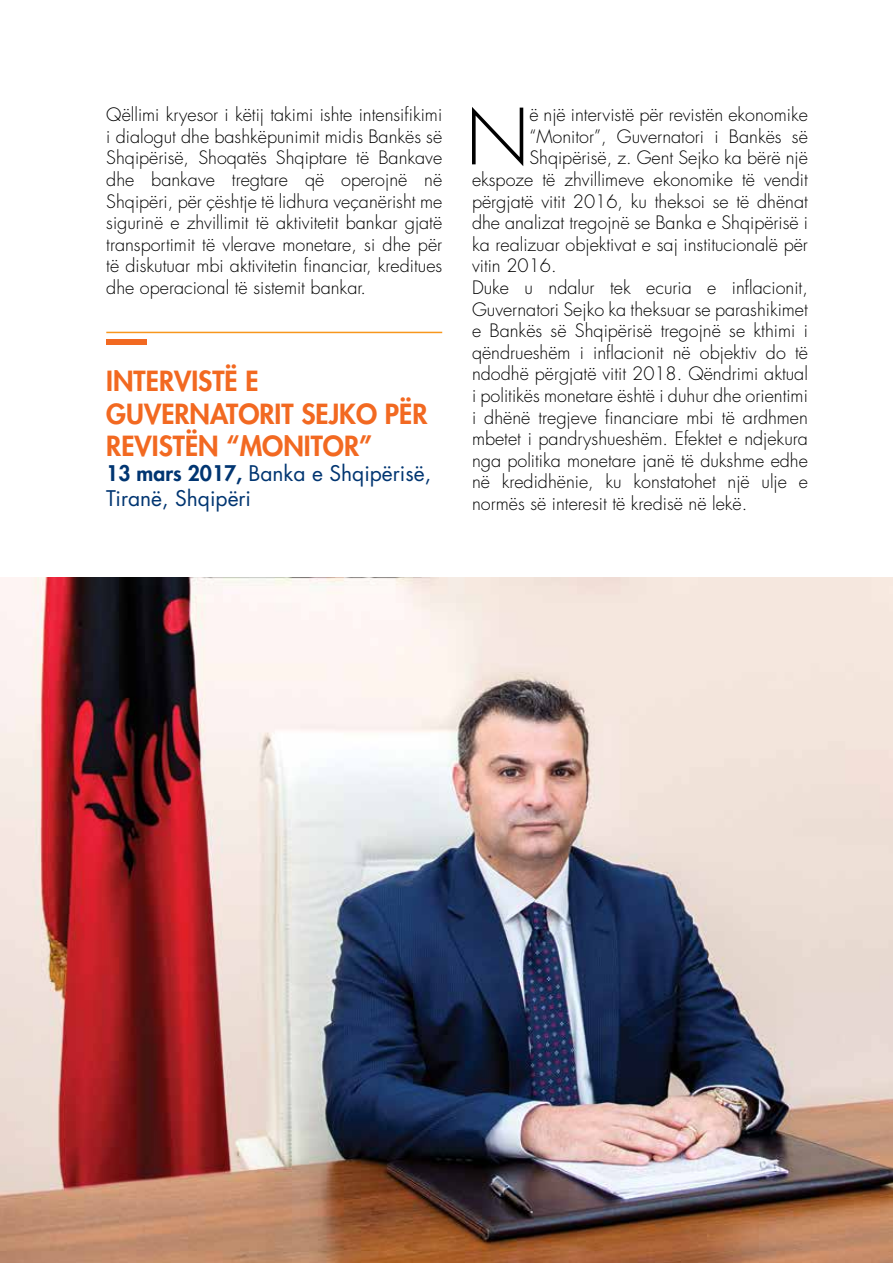
<style>
.page{position:relative;width:893px;height:1263px;background:#fff}
.page>*{position:absolute;margin:0;border:0;box-sizing:border-box;transform-origin:0 0}
.t1{font:300 75.3px "Futura Std";color:#000}
.t2{font:800 27px/32.4px "Futura Std";color:#f26921}
.t3{font:21px/25.2px "Futura Std";color:#003571}
.t4{font:300 18px/21.6px "Futura Std";color:#000;text-align:justify}
.s1{font-weight:800}
</style>
<div class="page">
<img style="left:0;top:577px;width:893px;height:686px">
<div style="left:106px;top:339px;width:41px;height:6px;background:#f26921"></div>
<hr style="left:106px;top:332px;width:336px;height:1px;background:#f8971d">
<p class="t4" style="left:106px;top:104px;width:337px">Qëllimi kryesor i këtij takimi ishte intensifikimi i dialogut dhe bashkëpunimit midis Bankës së Shqipërisë, Shoqatës Shqiptare të Bankave dhe bankave tregtare që operojnë në Shqipëri, për çështje të lidhura veçanërisht me sigurinë e zhvillimit të aktivitetit bankar gjatë transportimit të vlerave monetare, si dhe për të diskutuar mbi aktivitetin financiar, kreditues dhe operacional të sistemit bankar.</p>
<h2 class="t2" style="left:106px;top:365px;width:323px">INTERVISTË E<br>GUVERNATORIT SEJKO PËR<br>REVISTËN “MONITOR”</h2>
<p class="t3" style="left:106px;top:461px;width:326px"><span class="s1">13 MARS 2017,</span> Banka e Shqipërisë,<br>Tiranë, Shqipëri</p>
<h1 class="t1" style="left:466px;top:91px;width:65px">N</h1>
<p class="t4" style="left:529px;top:104px;width:280px">ë një intervistë për revistën ekonomike</p>
<p class="t4" style="left:529px;top:126px;width:280px">“Monitor”, Guvernatori i Bankës së</p>
<p class="t4" style="left:529px;top:148px;width:280px">Shqipërisë, z. Gent Sejko ka bërë një</p>
<p class="t4" style="left:472px;top:169px;width:337px">ekspoze të zhvillimeve ekonomike të vendit</p>
<p class="t4" style="left:472px;top:191px;width:337px">përgjatë vitit 2016, ku theksoi se të dhënat</p>
<p class="t4" style="left:472px;top:212px;width:337px">dhe analizat tregojnë se Banka e Shqipërisë i</p>
<p class="t4" style="left:472px;top:234px;width:337px">ka realizuar objektivat e saj institucionalë për</p>
<p class="t4" style="left:472px;top:256px;width:86px">vitin 2016.</p>
<p class="t4" style="left:472px;top:277px;width:337px">Duke u ndalur tek ecuria e inflacionit,</p>
<p class="t4" style="left:472px;top:299px;width:337px">Guvernatori Sejko ka theksuar se parashikimet</p>
<p class="t4" style="left:472px;top:320px;width:337px">e Bankës së Shqipërisë tregojnë se kthimi i</p>
<p class="t4" style="left:472px;top:342px;width:337px">qëndrueshëm i inflacionit në objektiv do të</p>
<p class="t4" style="left:472px;top:364px;width:337px">ndodhë përgjatë vitit 2018. Qëndrimi aktual</p>
<p class="t4" style="left:472px;top:385px;width:337px">i politikës monetare është i duhur dhe orientimi</p>
<p class="t4" style="left:472px;top:407px;width:337px">i dhënë tregjeve financiare mbi të ardhmen</p>
<p class="t4" style="left:472px;top:428px;width:337px">mbetet i pandryshueshëm. Efektet e ndjekura</p>
<p class="t4" style="left:472px;top:450px;width:337px">nga politika monetare janë të dukshme edhe</p>
<p class="t4" style="left:472px;top:472px;width:337px">në kredidhënie, ku konstatohet një ulje e</p>
<p class="t4" style="left:472px;top:493px;width:277px">normës së interesit të kredisë në lekë.</p>
</div>
